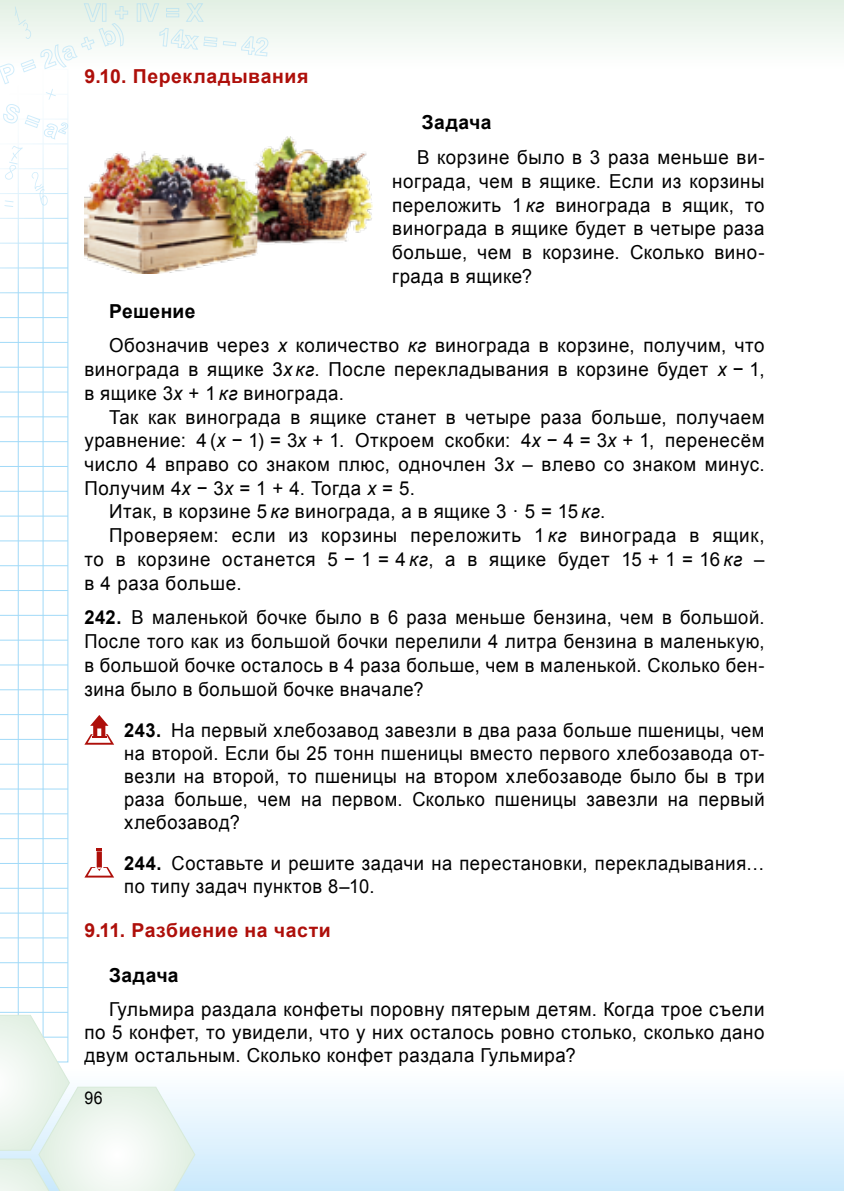
<style>
.page{position:relative;width:844px;height:1191px;background:#fff}
.page>*{position:absolute;margin:0;border:0;box-sizing:border-box;transform-origin:0 0}
.t1{font:19.25px/23.8px "Arial";letter-spacing:.03em;color:#000;text-align:justify}
.t2{font:19.25px/23.1px "Arial";letter-spacing:.03em;color:#000;text-align:justify;scale:.95 1}
.t3{font:700 19.25px "Arial";letter-spacing:.03em;color:#ae0f0a}
.t4{font:700 19.25px "Arial";letter-spacing:.02em;color:#000}
.t5{font:17.5px "Arial";color:#000;scale:.91 1}
.s1{font-style:italic}
.s2{font-weight:700}
</style>
<div class="page">
<div style="left:0;top:0;width:843px;height:69px;background:linear-gradient(to bottom,#e2f0e4,#fff)"></div>
<div style="left:0;top:1066px;width:843px;height:125px;background:linear-gradient(to bottom,#fff,#cae9fc)"></div>
<svg style="left:0;top:340px;width:68px;height:674px"></svg>
<hr style="left:43px;top:69px;width:1px;height:993px;background:#a1daf8">
<hr style="left:18px;top:69px;width:1px;height:993px;background:#a1daf8">
<svg style="left:0;top:1014px;width:196px;height:177px"></svg>
<svg style="left:0;top:3px;width:128px;height:337px"></svg>
<div style="left:137px;top:3px;width:4px;height:19px;border:1px solid #a1daf8"></div>
<svg style="left:141px;top:3px;width:127px;height:59px"></svg>
<svg style="left:85px;top:715px;width:29px;height:29px"></svg>
<svg style="left:84px;top:848px;width:30px;height:29px"></svg>
<img style="left:84px;top:137px;width:288px;height:137px">
<p class="t3" style="left:84px;top:63px;width:225px">9.10. Перекладывания</p>
<p class="t4" style="left:422px;top:109px;width:71px">Задача</p>
<p class="t1" style="left:392px;top:145px;width:374px;text-indent:25px">В корзине было в 3 раза меньше ви&shy;нограда, чем в ящике. Если из корзины переложить 1 <span class="s1">кг</span> винограда в ящик, то винограда в ящике будет в четыре раза больше, чем в корзине. Сколько вино&shy;града в ящике?</p>
<p class="t1" style="left:109px;top:293px;width:656px;line-height:34.8px"><span class="s2">Решение<br></span>Обозначив через <span class="s1">х</span> количество <span class="s1">кг</span> винограда в корзине, получим, что</p>
<p class="t1" style="left:84px;top:357px;width:681px">винограда в ящике 3<span class="s1">х кг</span>. После перекладывания в корзине будет <span class="s1">х</span> − 1, в ящике 3<span class="s1">х</span> + 1 <span class="s1">кг</span> винограда.</p>
<p class="t1" style="left:109px;top:405px;width:656px">Так как винограда в ящике станет в четыре раза больше, получаем</p>
<p class="t1" style="left:84px;top:428px;width:681px">уравнение: 4 (<span class="s1">х</span> − 1) = 3<span class="s1">x</span> + 1. Откроем скобки: 4<span class="s1">х</span> − 4 = 3<span class="s1">х</span> + 1, перенесём</p>
<p class="t1" style="left:84px;top:452px;width:681px">число 4 вправо со знаком плюс, одночлен 3<span class="s1">х</span> – влево со знаком минус.</p>
<p class="t1" style="left:84px;top:476px;width:332px">Получим 4<span class="s1">х</span> − 3<span class="s1">х</span> = 1 + 4. Тогда <span class="s1">х</span> = 5.</p>
<p class="t1" style="left:109px;top:499px;width:497px">Итак, в корзине 5 <span class="s1">кг</span> винограда, а в ящике 3 · 5 = 15 <span class="s1">кг</span>.</p>
<p class="t1" style="left:109px;top:523px;width:656px">Проверяем: если из корзины переложить 1 <span class="s1">кг</span> винограда в ящик,</p>
<p class="t1" style="left:84px;top:547px;width:681px">то в корзине останется 5 − 1 = 4 <span class="s1">кг</span>, а в ящике будет 15 + 1 = 16 <span class="s1">кг</span> –</p>
<p class="t1" style="left:84px;top:571px;width:159px">в 4 раза больше.</p>
<p class="t2" style="left:84px;top:605px;width:717px;line-height:23.6px"><span class="s2">242.</span> В маленькой бочке было в 6 раза меньше бензина, чем в большой.<br>После того как из большой бочки перелили 4 литра бензина в маленькую, в большой бочке осталось в 4 раза больше, чем в маленькой. Сколько бен&shy;зина было в большой бочке вначале?</p>
<p class="t2" style="left:124px;top:718px;width:675px"><span class="s2">243.</span> На первый хлебозавод завезли в два раза больше пшеницы, чем на второй. Если бы 25 тонн пшеницы вместо первого хлебозавода от&shy;везли на второй, то пшеницы на втором хлебозаводе было бы в три раза больше, чем на первом. Сколько пшеницы завезли на первый хлебозавод?</p>
<p class="t2" style="left:124px;top:851px;width:675px"><span class="s2">244.</span> Составьте и решите задачи на перестановки, перекладывания… по типу задач пунктов 8–10.</p>
<p class="t3" style="left:84px;top:916px;width:248px">9.11. Разбиение на части</p>
<p class="t4" style="left:109px;top:961px;width:71px">Задача</p>
<p class="t1" style="left:84px;top:997px;width:681px;line-height:23.1px;text-indent:25px">Гульмира раздала конфеты поровну пятерым детям. Когда трое съели по 5 конфет, то увидели, что у них осталось ровно столько, сколько дано двум остальным. Сколько конфет раздала Гульмира?</p>
<p class="t5" style="left:84px;top:1086px;width:22px">96</p>
</div>
